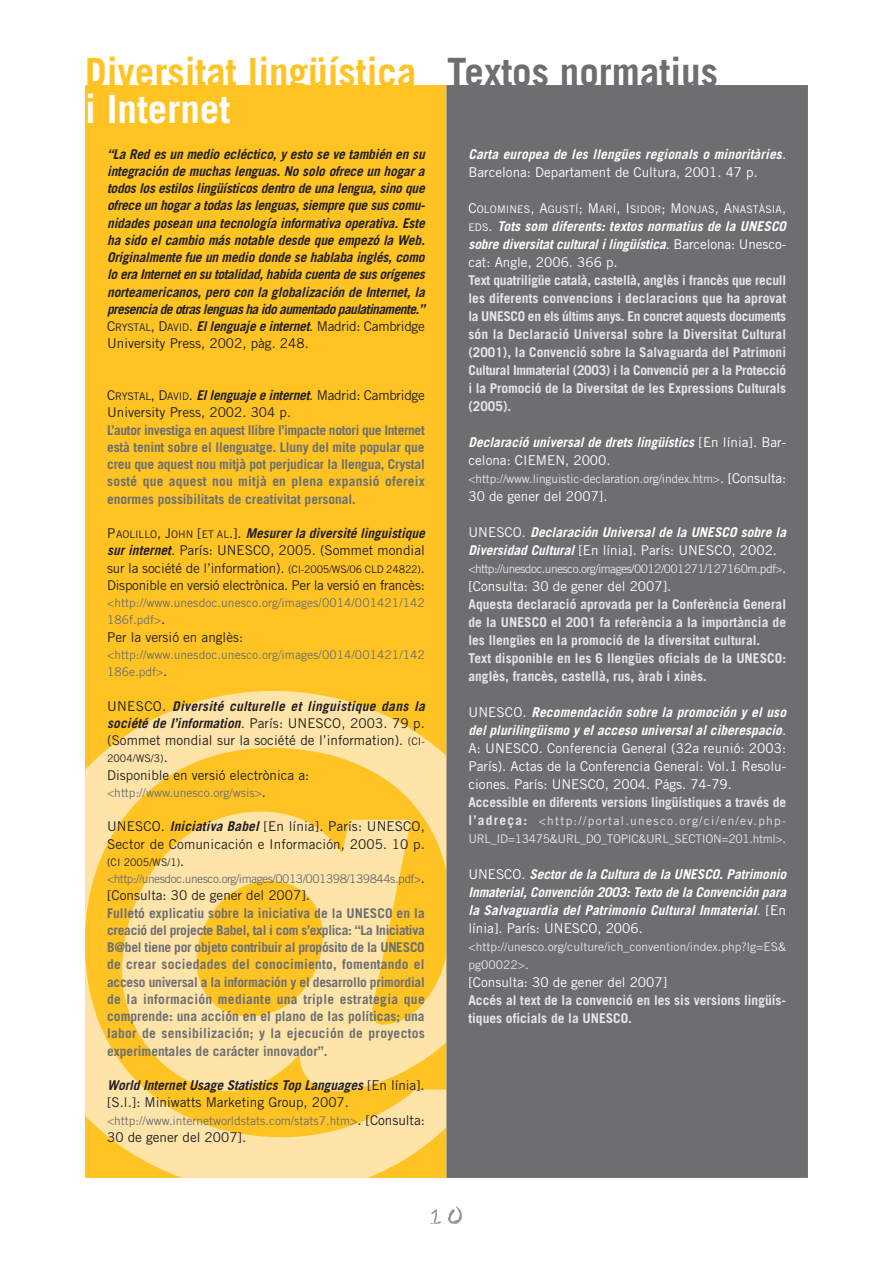
<style>
.page{position:relative;width:893px;height:1263px;background:#fff}
.page>*{position:absolute;margin:0;border:0;box-sizing:border-box;transform-origin:0 0}
.t1{font:57.3px "Rougfhouse";color:#939598}
.t2{font:700 39px "Trade Gothic";color:#ffc424}
.t3{font:700 39px "Trade Gothic";color:#6c6e70}
.t4{font:700 39px "Trade Gothic";color:#fff}
.t5{font:700 13.5px/18px "Trade Gothic";color:#e6e7e8}
.t6{font:13.5px/17.2px "Trade Gothic";color:#231f20}
.t7{font:700 13.5px/17.2px "Trade Gothic";color:#6c6e70;text-align:justify}
.t8{font:italic 700 13.5px/17.2px "Trade Gothic";letter-spacing:-.02em;color:#231f20}
.t9{font:italic 700 13.5px/18px "Trade Gothic";color:#fff}
.t10{font:13.5px/18px "Trade Gothic";color:#fff}
.t11{font:12px/18px "Trade Gothic";letter-spacing:-.01em;color:#e6e7e8}
.t12{font:12px/17.2px "Trade Gothic";color:#6c6e70}
.t13{font:12px "Trade Gothic";letter-spacing:-.04em;color:#6c6e70}
.t14{font:12px "Trade Gothic";letter-spacing:-.05em;color:#e6e7e8}
.t15{font:10.5px "Trade Gothic";letter-spacing:.01em;color:#fff}
.t16{font:10.5px "Trade Gothic";color:#231f20}
.s1{font-weight:400;font-style:normal}
.s2{font-weight:400;font-style:normal;font-size:10.5px}
.s3{font-size:10.5px}
.s4{font-weight:700;font-style:italic}
.s5{font-size:13.5px;color:#231f20}
.s6{font-size:13.5px}
.s7{font-size:13.5px;color:#fff}
.s8{font-weight:700;font-size:13.5px}
.s9{color:#fff}
</style>
<div class="page">
<div style="left:85px;top:85px;width:361px;height:1093px;background:#ffc424"></div>
<svg style="left:85px;top:691px;width:361px;height:487px;fill:#ffe4aa"></svg>
<div style="left:446px;top:85px;width:362px;height:1093px;background:#6c6e70"></div>
<h2 class="t2" style="left:85px;top:58px;width:333px">Diversitat lingüística</h2>
<h2 class="t4" style="left:85px;top:95px;width:147px">i Internet</h2>
<p class="t8" style="left:107px;top:146px;width:322px">“La Red es un medio ecléctico, y esto se ve también en su integración de muchas lenguas. No solo ofrece un hogar a todos los estilos lingüísticos dentro de una lengua,sino que ofrece un hogara todas las lenguas,siempre que sus comu&shy;nidades posean una tecnología informativa operativa. Este ha sido el cambio más notable desde que empezó la Web.<br>Originalmente fue un medio donde se hablaba inglés,como lo era Interneten su totalidad,habida cuenta de susorígenes norteamericanos, pero con la globalización de Internet, la presencia de otraslenguasha ido aumentado paulatinamente.” <span class="s1">C</span><span class="s2">RYSTAL</span><span class="s1">, D</span><span class="s2">AVID</span><span class="s1">.</span> Ellenguaje e internet<span class="s1">. Madrid: Cambridge University Press, 2002, pàg. 248.</span></p>
<p class="t6" style="left:107px;top:388px;width:319px">C<span class="s3">RYSTAL</span>, D<span class="s3">AVID</span>. <span class="s4">Ellenguaje e internet</span>. Madrid: Cambridge<br>University Press, 2002. 304 p.</p>
<p class="t7" style="left:107px;top:422px;width:319px">L’autor investiga en aquest llibre l’impacte notori que Internet està tenint sobre el llenguatge. Lluny del mite popular que creu que aquest nou mitjà pot perjudicar la llengua, Crystal sosté que aquest nou mitjà en plena expansió ofereix enormes possibilitats de creativitat personal.</p>
<p class="t6" style="left:107px;top:526px;width:322px">P <span class="s3">A O L I L L O</span> , J <span class="s3">O H N</span> [ <span class="s3">E T A L</span> . ] . <span class="s4">Mesurer la diversité linguistique sur internet</span>. París: UNESCO, 2005. (Sommet mondial sur la société de l’information). <span class="s3">(CI-2005/WS/06 CLD 24822)</span>.<br>Disponible en versió electrònica. Per la versió en francès:</p>
<p class="t12" style="left:107px;top:595px;width:319px">&lt;http://www.unesdoc.unesco.org/images/0014/001421/142<br>186f.pdf&gt;<span class="s5">.</span></p>
<p class="t6" style="left:107px;top:629px;width:138px">Per la versió en anglès:</p>
<p class="t12" style="left:107px;top:647px;width:319px">&lt;http://www.unesdoc.unesco.org/images/0014/001421/142<br>186e.pdf&gt;<span class="s5">.</span></p>
<p class="t6" style="left:107px;top:698px;width:322px">U N E S C O . <span class="s4">Diversité culturelle et linguistique dans la société de l’information</span>. P a r ís : U N E S C O , 2 0 0 3 . 7 9 p . (Sommet mondial sur la société de l’information). <span class="s3">(CI-</span></p>
<p class="t16" style="left:107px;top:755px;width:62px">2004/WS/3)<span class="s6">.</span></p>
<p class="t6" style="left:107px;top:767px;width:204px">Disponible en versió electrònica a:</p>
<p class="t12" style="left:107px;top:785px;width:160px">&lt;http://www.unesco.org/wsis&gt;<span class="s5">.</span></p>
<p class="t6" style="left:107px;top:819px;width:319px">UNESCO. <span class="s4">Iniciativa Babel</span> [En línia]. París: UNESCO,<br>Sector de Comunicación e Información, 2005. 10 p.</p>
<p class="t16" style="left:107px;top:858px;width:79px">(CI 2005/WS/1)<span class="s6">.</span></p>
<p class="t13" style="left:107px;top:874px;width:319px">&lt;http://unesdoc.unesco.org/images/0013/001398/139844s.pdf&gt;<span class="s5">.</span></p>
<p class="t6" style="left:107px;top:888px;width:204px">[Consulta: 30 de gener del 2007].</p>
<p class="t7" style="left:107px;top:905px;width:319px">Fulletó explicatiu sobre la iniciativa de la UNESCO en la creació del projecte Babel, tal i com s’explica: “La Iniciativa B@bel tiene por objeto contribuir al propósito de la UNESCO de crear sociedades del conocimiento, fomentando el acceso universal a la información y el desarrollo primordial de la información mediante una triple estrategia que comprende: una acción en el plano de las políticas; una labor de sensibilización; y la ejecución de proyectos experimentales de carácter innovador”.</p>
<p class="t6" style="left:107px;top:1078px;width:319px"><span class="s4">World Internet Usage Statistics Top Languages</span> [ E n l í n i a ] . [S.l.]: Miniwatts Marketing Group, 2007.</p>
<p class="t12" style="left:107px;top:1113px;width:319px">&lt;http://www.internetworldstats.com/stats7.htm&gt;<span class="s5">. [Consulta:</span></p>
<p class="t6" style="left:107px;top:1130px;width:141px">30 de gener del 2007].</p>
<h2 class="t3" style="left:447px;top:58px;width:272px">Textos normatius</h2>
<p class="t9" style="left:468px;top:146px;width:319px">Carta europea de les llengües regionals o minoritàries<span class="s1">.<br>Barcelona: Departament de Cultura, 2001. 47 p.</span></p>
<p class="t15" style="left:468px;top:205px;width:319px"><span class="s6">C</span>OLOMINES<span class="s6">, A</span>GUSTÍ<span class="s6">; M</span>ARÍ<span class="s6">, I</span>SIDOR<span class="s6">; M</span>ONJAS<span class="s6">, A</span>NASTÀSIA<span class="s6">,</span></p>
<p class="t9" style="left:468px;top:218px;width:322px"><span class="s2">E D S</span> <span class="s1">.</span> Tots som diferents: textos normatius de la UNESCO sobre diversitatculturalilingüística<span class="s1">. B a r c e l o n a : U n e s c o - cat: Angle, 2006. 366 p.</span></p>
<p class="t5" style="left:468px;top:272px;width:319px;text-align:justify">Text quatriligüe català, castellà, anglès i francès que recull les diferents convencions i declaracions que ha aprovat la UNESCO en els últims anys. En concret aquests documents són la Declaració Universal sobre la Diversitat Cultural (2001), la Convenció sobre la Salvaguarda del Patrimoni Cultural Immaterial (2003) i la Convenció per a la Protecció i la Promoció de la Diversitat de les Expressions Culturals (2005).</p>
<p class="t9" style="left:468px;top:434px;width:319px">Declaració universal de drets lingüístics <span class="s1">[ E n l í n i a ] . B a r - celona: CIEMEN, 2000.</span></p>
<p class="t11" style="left:468px;top:470px;width:319px">&lt;http://www.linguistic-declaration.org/index.htm&gt;<span class="s7">. [Consulta:</span></p>
<p class="t10" style="left:468px;top:488px;width:141px">30 de gener del 2007].</p>
<p class="t9" style="left:468px;top:524px;width:322px"><span class="s1">U N E S C O .</span> Declaración Universal de la UNESCO sobre la<br>Diversidad Cultural <span class="s1">[En línia]. París: UNESCO, 2002.</span></p>
<p class="t14" style="left:468px;top:564px;width:319px">&lt;http://unesdoc.unesco.org/images/0012/001271/127160m.pdf&gt;<span class="s7">.</span></p>
<p class="t10" style="left:468px;top:578px;width:204px">[Consulta: 30 de gener del 2007].</p>
<p class="t5" style="left:468px;top:596px;width:319px">Aquesta declaració aprovada per la Conferència General de la UNESCO el 2001 fa referència a la importància de les llengües en la promoció de la diversitat cultural.<br>Text disponible en les 6 llengües oficials de la UNESCO: anglès, francès, castellà, rus, àrab i xinès.</p>
<p class="t10" style="left:468px;top:704px;width:322px">U N E S C O . <span class="s4">Recomendación sobre la promoción y el uso del plurilingüismo y el acceso universal al ciberespacio</span>.<br>A: UNESCO. Conferencia General (32a reunió: 2003:<br>París). Actas de la Conferencia General: Vol.1 Resolu&shy;ciones. París: UNESCO, 2004. Págs. 74-79.</p>
<p class="t5" style="left:468px;top:794px;width:319px">Accessible en diferents versions lingüístiques a través de</p>
<p class="t11" style="left:468px;top:812px;width:319px"><span class="s8">l’adreça:</span> &lt;http://portal.unesco.org/ci/en/ev.php-<br>URL_ID=13475&amp;URL_DO_TOPIC&amp;URL_SECTION=201.html&gt;<span class="s9">.</span></p>
<p class="t9" style="left:468px;top:866px;width:322px"><span class="s1">U N E S C O .</span> Sector de la Cultura de la UNESCO. Patrimonio Inmaterial,Convención 2003:Texto de la Convención para la Salvaguardia del Patrimonio Cultural Inmaterial<span class="s1">. [ E n línia]. París: UNESCO, 2006.</span></p>
<p class="t11" style="left:468px;top:938px;width:319px">&lt;http://unesco.org/culture/ich_convention/index.php?lg=ES&amp; pg00022&gt;<span class="s9">.</span></p>
<p class="t10" style="left:468px;top:974px;width:200px">[Consulta: 30 de gener del 2007]</p>
<p class="t5" style="left:468px;top:992px;width:319px">Accés al text de la convenció en les sis versions lingüís&shy;tiques oficials de la UNESCO.</p>
<h1 class="t1" style="left:427px;top:1170px;width:41px">10</h1>
</div>
